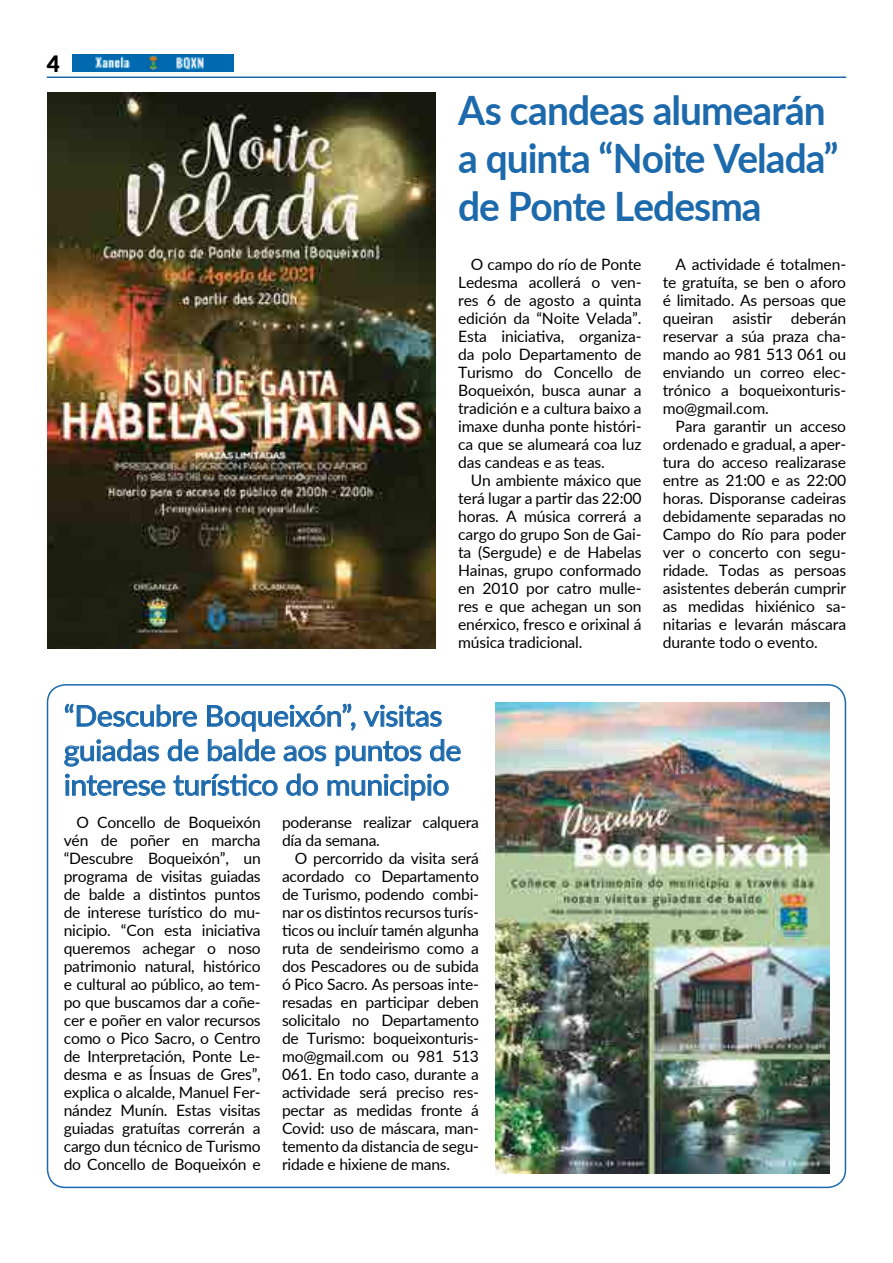
<style>
.page{position:relative;width:893px;height:1263px;background:#fff}
.page>*{position:absolute;margin:0;border:0;box-sizing:border-box;transform-origin:0 0}
.t1{font:700 40.5px/48px "Lato";letter-spacing:-.025em;color:#1c69ac;scale:.96 1}
.t2{font:28.8px/34.5px "Lato";letter-spacing:-.015em;color:#1c69ac;scale:1.04 1}
.t3{font:900 22.5px "Lato";color:#000}
.t4{font:15.6px/18px "Lato";letter-spacing:-.01em;color:#000;text-align:justify}
</style>
<div class="page">
<hr style="left:47px;top:77px;width:799px;height:1px;background:#1c69ac">
<img style="left:72px;top:54px;width:161px;height:17px">
<svg style="left:64px;top:703px;width:397px;height:98px"></svg>
<img style="left:48px;top:92px;width:388px;height:556px">
<img style="left:496px;top:702px;width:333px;height:471px">
<h3 class="t3" style="left:47px;top:47px;width:15px">4</h3>
<h1 class="t1" style="left:458px;top:84px;width:398px">As candeas alumearán a quinta “Noite Velada” de Ponte Ledesma</h1>
<p class="t4" style="left:458px;top:255px;width:185px;text-indent:13px">O campo do río de Ponte Ledesma acollerá o ven&shy;res 6 de agosto a quinta edición da “Noite Velada”.<br>Esta iniciativa, organiza&shy;da polo Departamento de Turismo do Concello de Boqueixón, busca aunar a tradición e a cultura baixo a imaxe dunha ponte históri&shy;ca que se alumeará coa luz das candeas e as teas.</p>
<p class="t4" style="left:458px;top:471px;width:185px;text-indent:13px">Un ambiente máxico que terá lugar a partir das 22:00 horas. A música correrá a cargo do grupo Son de Gai&shy;ta (Sergude) e de Habelas Hainas, grupo conformado en 2010 por catro mulle&shy;res e que achegan un son enérxico, fresco e orixinal á música tradicional.</p>
<p class="t4" style="left:663px;top:255px;width:185px;text-indent:13px">A actividade é totalmen&shy;te gratuíta, se ben o aforo é limitado. As persoas que queiran asistir deberán reservar a súa praza cha&shy;mando ao 981 513 061 ou enviando un correo elec&shy;trónico a boqueixonturis&shy;mo@gmail.com.</p>
<p class="t4" style="left:663px;top:417px;width:185px;text-indent:13px">Para garantir un acceso ordenado e gradual, a aper&shy;tura do acceso realizarase entre as 21:00 e as 22:00 horas. Disporanse cadeiras debidamente separadas no Campo do Río para poder ver o concerto con segu&shy;ridade. Todas as persoas asistentes deberán cumprir as medidas hixiénico sa&shy;nitarias e levarán máscara durante todo o evento.</p>
<h2 class="t2" style="left:64px;top:697px;width:384px">“Descubre Boqueixón”, visitas guiadas de balde aos puntos de interese turístico do municipio</h2>
<p class="t4" style="left:64px;top:813px;width:199px;text-indent:13px">O Concello de Boqueixón vén de poñer en marcha “Descubre Boqueixón”, un programa de visitas guiadas de balde a distintos puntos de interese turístico do mu&shy;nicipio. “Con esta iniciativa queremos achegar o noso patrimonio natural, histórico e cultural ao público, ao tem&shy;po que buscamos dar a coñe&shy;cer e poñer en valor recursos como o Pico Sacro, o Centro de Interpretación, Ponte Le&shy;desma e as Ínsuas de Gres”, explica o alcalde, Manuel Fer&shy;nández Munín. Estas visitas guiadas gratuítas correrán a cargo dun técnico de Turismo do Concello de Boqueixón e</p>
<p class="t4" style="left:282px;top:813px;width:198px">poderanse realizar calquera día da semana.</p>
<p class="t4" style="left:282px;top:849px;width:199px;text-indent:13px">O percorrido da visita será acordado co Departamento de Turismo, podendo combi&shy;nar os distintos recursos turís&shy;ticos ou incluír tamén algunha ruta de sendeirismo como a dos Pescadores ou de subida ó Pico Sacro. As persoas inte&shy;resadas en participar deben solicitalo no Departamento de Turismo: boqueixonturis&shy;mo@gmail.com ou 981 513<br>061. En todo caso, durante a actividade será preciso res&shy;pectar as medidas fronte á Covid: uso de máscara, man&shy;temento da distancia de segu&shy;ridade e hixiene de mans.</p>
</div>
